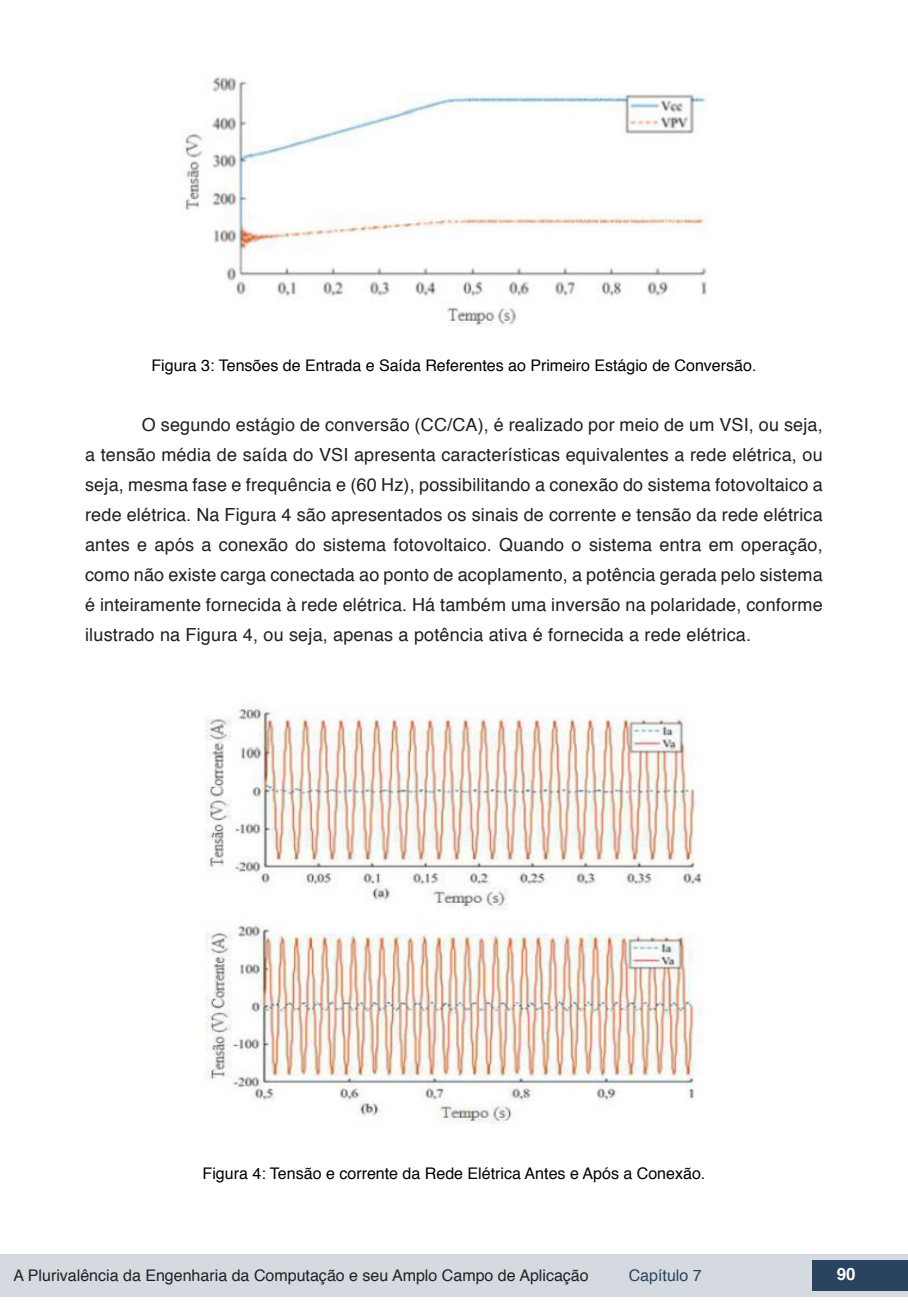
<style>
.page{position:relative;width:908px;height:1304px;background:#fff}
.page>*{position:absolute;margin:0;border:0;box-sizing:border-box;transform-origin:0 0}
.txt{font:18px/30px "Helvetica";letter-spacing:.01em;color:#231f20;text-align:justify}
.t1{font:700 16.8px "Helvetica";color:#fff}
.info_tab_graf_imag{font:16px "Helvetica";color:#000}
.t2{font:16px "Helvetica";color:#231f20}
.t3{font:16px "Helvetica";color:#2a435e}
</style>
<div class="page">
<div style="left:0;top:1254px;width:906px;height:43px;background:#d4dadf"></div>
<div style="left:812px;top:1261px;width:95px;height:30px;background:#2a435e"></div>
<img style="left:185px;top:76px;width:523px;height:250px">
<img style="left:205px;top:707px;width:498px;height:417px">
<p class="info_tab_graf_imag" style="left:151px;top:354px;width:606px">Figura 3: Tensões de Entrada e Saída Referentes ao Primeiro Estágio de Conversão.</p>
<p class="txt" style="left:85px;top:411px;width:738px;text-indent:57px">O segundo estágio de conversão (CC/CA), é realizado por meio de um VSI, ou seja, a tensão média de saída do VSI apresenta características equivalentes a rede elétrica, ou seja, mesma fase e frequência e (60 Hz), possibilitando a conexão do sistema fotovoltaico a rede elétrica. Na Figura 4 são apresentados os sinais de corrente e tensão da rede elétrica antes e após a conexão do sistema fotovoltaico. Quando o sistema entra em operação, como não existe carga conectada ao ponto de acoplamento, a potência gerada pelo sistema é inteiramente fornecida à rede elétrica. Há também uma inversão na polaridade, conforme ilustrado na Figura 4, ou seja, apenas a potência ativa é fornecida a rede elétrica.</p>
<p class="info_tab_graf_imag" style="left:202px;top:1161px;width:504px">Figura 4: Tensão e corrente da Rede Elétrica Antes e Após a Conexão.</p>
<p class="t2" style="left:14px;top:1263px;width:576px">A Plurivalência da Engenharia da Computação e seu Amplo Campo de Aplicação</p>
<p class="t3" style="left:628px;top:1263px;width:74px">Capítulo 7</p>
<p class="t1" style="left:836px;top:1261px;width:20px">90</p>
</div>
